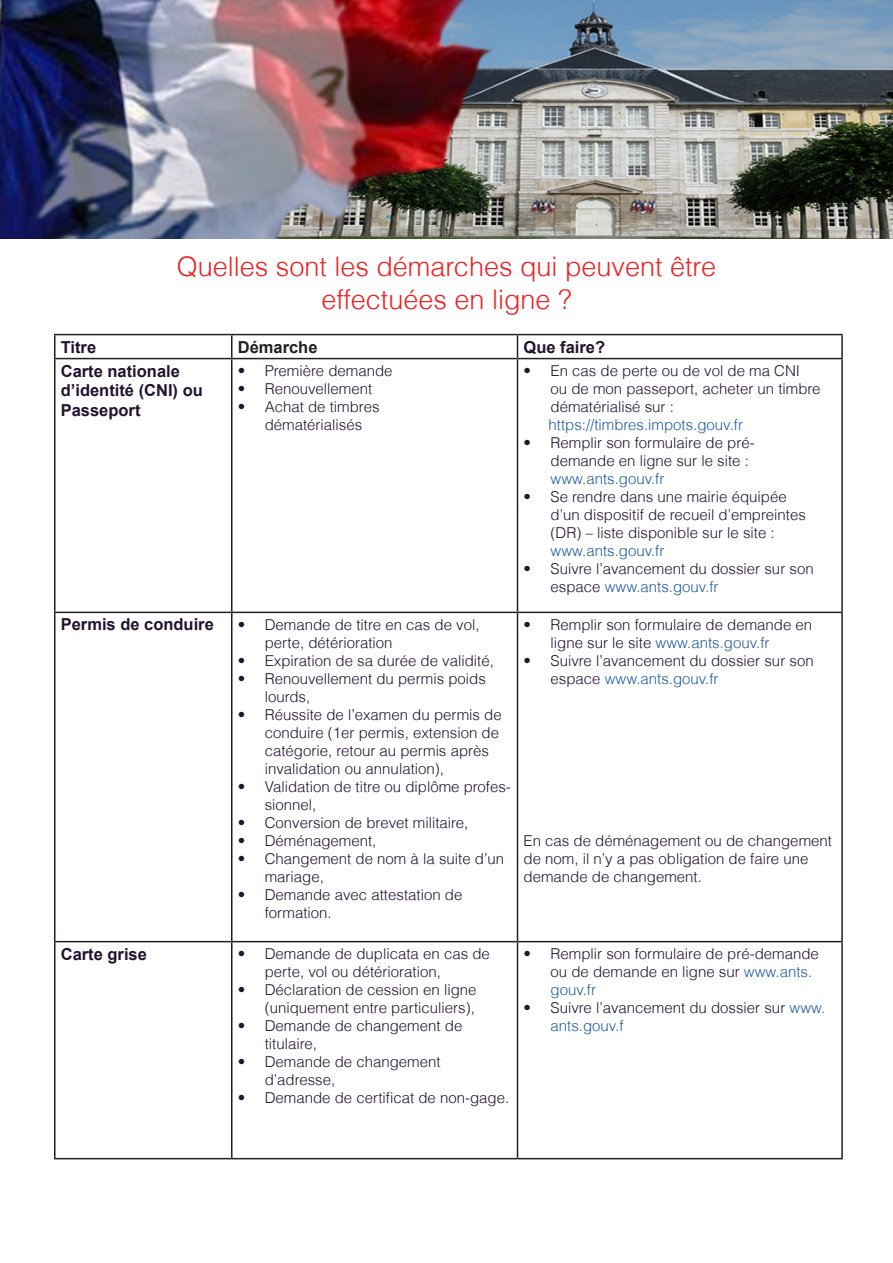
<style>
.page{position:relative;width:893px;height:1263px;background:#fff}
.page>*{position:absolute;margin:0;border:0;box-sizing:border-box;transform-origin:0 0}
.t1{font:300 27px/32.4px "Helvetica";color:#ee2123;text-align:center}
.t2{font:700 16.5px/19.8px "Arial";color:#23132e}
.t3{font:700 16.5px "Arial";color:#231f20}
.t4{font:300 15px/18px "Helvetica";color:#23132e}
.t5{font:300 15px "Helvetica";color:#205c9c}
.s1{color:#205c9c}
</style>
<div class="page">
<img style="left:0;top:0;width:893px;height:238px">
<hr style="left:54px;top:334px;width:178px;height:1px;background:#231f20">
<hr style="left:54px;top:335px;width:2px;height:23px;background:#231f20">
<hr style="left:232px;top:334px;width:285px;height:1px;background:#231f20">
<svg style="left:231px;top:335px;width:1px;height:23px"></svg>
<hr style="left:517px;top:334px;width:326px;height:1px;background:#231f20">
<svg style="left:517px;top:335px;width:1px;height:23px"></svg>
<hr style="left:841px;top:335px;width:2px;height:23px;background:#231f20">
<hr style="left:54px;top:358px;width:178px;height:1px;background:#231f20">
<hr style="left:54px;top:359px;width:2px;height:253px;background:#231f20">
<hr style="left:232px;top:358px;width:285px;height:1px;background:#231f20">
<hr style="left:231px;top:359px;width:1px;height:253px;background:#231f20">
<hr style="left:517px;top:358px;width:326px;height:1px;background:#231f20">
<hr style="left:517px;top:359px;width:1px;height:253px;background:#231f20">
<hr style="left:841px;top:359px;width:2px;height:253px;background:#231f20">
<hr style="left:54px;top:612px;width:178px;height:1px;background:#231f20">
<hr style="left:54px;top:613px;width:2px;height:328px;background:#231f20">
<hr style="left:232px;top:612px;width:285px;height:1px;background:#231f20">
<hr style="left:231px;top:613px;width:1px;height:328px;background:#231f20">
<hr style="left:517px;top:612px;width:326px;height:1px;background:#231f20">
<hr style="left:517px;top:613px;width:1px;height:328px;background:#231f20">
<hr style="left:841px;top:613px;width:2px;height:328px;background:#231f20">
<hr style="left:54px;top:941px;width:178px;height:1px;background:#231f20">
<hr style="left:54px;top:942px;width:2px;height:216px;background:#231f20">
<hr style="left:232px;top:941px;width:285px;height:1px;background:#231f20">
<hr style="left:231px;top:942px;width:1px;height:216px;background:#231f20">
<hr style="left:517px;top:941px;width:326px;height:1px;background:#231f20">
<hr style="left:517px;top:942px;width:1px;height:216px;background:#231f20">
<hr style="left:841px;top:942px;width:2px;height:216px;background:#231f20">
<hr style="left:54px;top:1158px;width:178px;height:1px;background:#231f20">
<hr style="left:232px;top:1158px;width:285px;height:1px;background:#231f20">
<hr style="left:517px;top:1158px;width:326px;height:1px;background:#231f20">
<p class="t1" style="left:177px;top:250px;width:541px">Quelles sont les démarches qui peuvent être effectuées en ligne ?</p>
<p class="t2" style="left:61px;top:337px;width:37px">Titre</p>
<p class="t3" style="left:238px;top:336px;width:81px">Démarche</p>
<p class="t2" style="left:523px;top:337px;width:83px">Que faire?</p>
<p class="t2" style="left:61px;top:361px;width:144px">Carte nationale d’identité (CNI) ou<br>Passeport</p>
<p class="t4" style="left:238px;top:361px;width:156px">• Première demande</p>
<p class="t4" style="left:550px;top:361px;width:272px;text-indent:-27px">• En cas de perte ou de vol de ma CNI<br>ou de mon passeport, acheter un timbre dématérialisé sur :</p>
<p class="t5" style="left:548px;top:415px;width:196px">https://timbres.impots.gouv.fr</p>
<p class="t4" style="left:550px;top:433px;width:206px;text-indent:-27px">• Remplir son formulaire de pré&shy;demande en ligne sur le site : <span class="s1">www.ants.gouv.fr</span></p>
<p class="t4" style="left:550px;top:487px;width:257px;text-indent:-27px">• Se rendre dans une mairie équipée d’un dispositif de recueil d’empreintes (DR) – liste disponible sur le site : <span class="s1">www.ants.gouv.fr</span></p>
<p class="t4" style="left:550px;top:559px;width:265px;text-indent:-27px">• Suivre l’avancement du dossier sur son espace <span class="s1">www.ants.gouv.fr</span></p>
<p class="t4" style="left:238px;top:379px;width:136px">• Renouvellement</p>
<p class="t4" style="left:265px;top:397px;width:116px;text-indent:-27px">• Achat de timbres dématérialisés</p>
<p class="t2" style="left:61px;top:615px;width:155px">Permis de conduire</p>
<p class="t4" style="left:265px;top:615px;width:216px;text-indent:-27px">• Demande de titre en cas de vol, perte, détérioration</p>
<p class="t4" style="left:238px;top:651px;width:258px">• Expiration de sa durée de validité,</p>
<p class="t4" style="left:265px;top:669px;width:223px;text-indent:-27px">• Renouvellement du permis poids lourds,</p>
<p class="t4" style="left:265px;top:705px;width:239px;text-indent:-27px">• Réussite de l’examen du permis de conduire (1er permis, extension de catégorie, retour au permis après invalidation ou annulation),</p>
<p class="t4" style="left:265px;top:777px;width:248px;text-indent:-27px">• Validation de titre ou diplôme profes&shy;sionnel,</p>
<p class="t4" style="left:238px;top:813px;width:232px">• Conversion de brevet militaire,</p>
<p class="t4" style="left:238px;top:831px;width:140px">• Déménagement,</p>
<p class="t4" style="left:265px;top:849px;width:241px;text-indent:-27px">• Changement de nom à la suite d’un mariage,</p>
<p class="t4" style="left:265px;top:885px;width:199px;text-indent:-27px">• Demande avec attestation de formation.</p>
<p class="t2" style="left:61px;top:944px;width:88px">Carte grise</p>
<p class="t4" style="left:265px;top:944px;width:227px;text-indent:-27px">• Demande de duplicata en cas de perte, vol ou détérioration,</p>
<p class="t4" style="left:238px;top:980px;width:240px;text-align:right">• Déclaration de cession en ligne (uniquement entre particuliers),</p>
<p class="t4" style="left:265px;top:1016px;width:199px;text-indent:-27px">• Demande de changement de titulaire,</p>
<p class="t4" style="left:265px;top:1052px;width:177px;text-indent:-27px">• Demande de changement d’adresse,</p>
<p class="t4" style="left:238px;top:1088px;width:273px">• Demande de certificat de non-gage.</p>
<p class="t4" style="left:550px;top:615px;width:263px;text-indent:-27px">• Remplir son formulaire de demande en ligne sur le site <span class="s1">www.ants.gouv.fr</span></p>
<p class="t4" style="left:550px;top:651px;width:265px;text-indent:-27px">• Suivre l’avancement du dossier sur son espace <span class="s1">www.ants.gouv.fr</span></p>
<p class="t4" style="left:523px;top:831px;width:310px">En cas de déménagement ou de changement de nom, il n’y a pas obligation de faire une demande de changement.</p>
<p class="t4" style="left:550px;top:944px;width:270px;text-indent:-27px">• Remplir son formulaire de pré-demande ou de demande en ligne sur <span class="s1">www.ants. gouv.fr</span></p>
<p class="t4" style="left:550px;top:998px;width:276px;text-indent:-27px">• Suivre l’avancement du dossier sur <span class="s1">www. ants.gouv.f</span></p>
</div>
